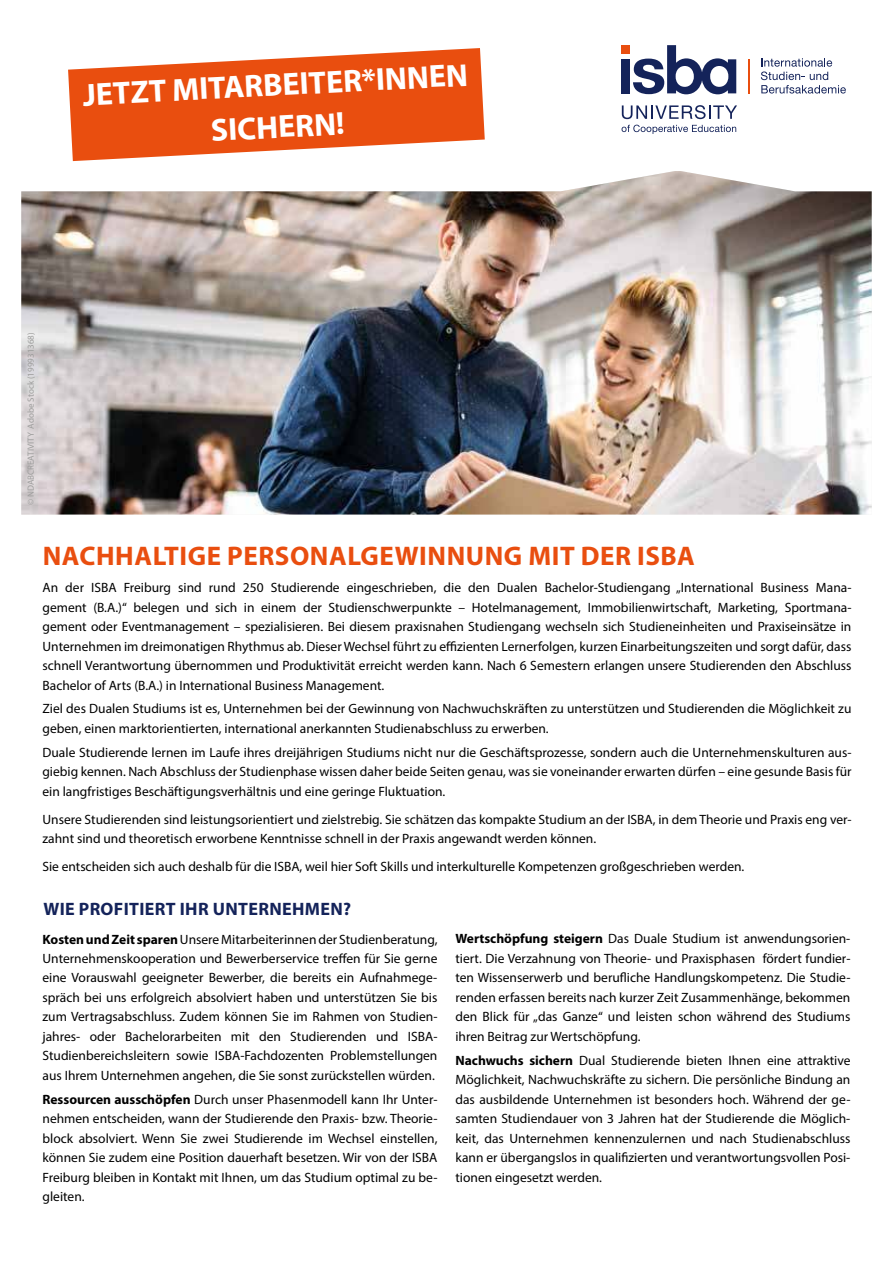
<style>
.page{position:relative;width:893px;height:1263px;background:#fff}
.page>*{position:absolute;margin:0;border:0;box-sizing:border-box;transform-origin:0 0}
.t1{font:700 31.95px/42px "Myriad Pro";color:#fff;text-align:center}
.t2{font:700 27px "Myriad Pro";letter-spacing:.02em;color:#e94e0f}
.t3{font:700 18px "Myriad Pro";letter-spacing:.02em;color:#14235a}
.t4{font:13.5px/19.5px "Myriad Pro";color:#000;text-align:justify}
.t5{font:9px "Myriad Pro";color:#9d9d9c}
.s1{font-weight:700}
</style>
<div class="page">
<img style="left:21px;top:171px;width:851px;height:343px">
<hr style="left:748px;top:59px;width:2px;height:35px;background:#e94e0f">
<div style="left:622px;top:59px;width:8px;height:34px;background:#14235a"></div>
<div style="left:621px;top:45px;width:9px;height:9px;background:#e94e0f"></div>
<svg style="left:633px;top:45px;width:103px;height:49px"></svg>
<svg style="left:761px;top:58px;width:85px;height:36px"></svg>
<svg style="left:622px;top:105px;width:115px;height:14px"></svg>
<svg style="left:622px;top:125px;width:114px;height:9px"></svg>
<svg style="left:68px;top:48px;width:417px;height:113px;fill:#e94e0f"></svg>
<h1 class="t1" style="left:82px;top:74px;width:387px;rotate:-3deg">JETZT MITARBEITER*INNEN<br>SICHERN!</h1>
<p class="t5" style="left:27px;top:505px;width:174px;rotate:-90deg">© NDABCREATIVITY Adobe Stock (199931368)</p>
<h2 class="t2" style="left:43px;top:542px;width:654px">NACHHALTIGE PERSONALGEWINNUNG MIT DER ISBA</h2>
<p class="t4" style="left:43px;top:578px;width:810px">An der ISBA Freiburg sind rund 250 Studierende eingeschrieben, die den Dualen Bachelor-Studiengang „International Business Mana&shy;gement (B.A.)“ belegen und sich in einem der Studienschwerpunkte – Hotelmanagement, Immobilienwirtschaft, Marketing, Sportmana&shy;gement oder Eventmanagement – spezialisieren. Bei diesem praxisnahen Studiengang wechseln sich Studieneinheiten und Praxiseinsätze in Unternehmen im dreimonatigen Rhythmus ab. Dieser Wechsel führt zu effizienten Lernerfolgen, kurzen Einarbeitungszeiten und sorgt dafür, dass schnell Verantwortung übernommen und Produktivität erreicht werden kann. Nach 6 Semestern erlangen unsere Studierenden den Abschluss Bachelor of Arts (B.A.) in International Business Management.</p>
<p class="t4" style="left:43px;top:699px;width:810px">Ziel des Dualen Studiums ist es, Unternehmen bei der Gewinnung von Nachwuchskräften zu unterstützen und Studierenden die Möglichkeit zu geben, einen marktorientierten, international anerkannten Studienabschluss zu erwerben.</p>
<p class="t4" style="left:43px;top:743px;width:811px">Duale Studierende lernen im Laufe ihres dreijährigen Studiums nicht nur die Geschäftsprozesse, sondern auch die Unternehmenskulturen aus&shy;giebig kennen. Nach Abschluss der Studienphase wissen daher beide Seiten genau, was sie voneinander erwarten dürfen – eine gesunde Basis für ein langfristiges Beschäftigungsverhältnis und eine geringe Fluktuation.</p>
<p class="t4" style="left:43px;top:810px;width:810px">Unsere Studierenden sind leistungsorientiert und zielstrebig. Sie schätzen das kompakte Studium an der ISBA, in dem Theorie und Praxis eng ver&shy;zahnt sind und theoretisch erworbene Kenntnisse schnell in der Praxis angewandt werden können.</p>
<p class="t4" style="left:43px;top:857px;width:703px">Sie entscheiden sich auch deshalb für die ISBA, weil hier Soft Skills und interkulturelle Kompetenzen großgeschrieben werden.</p>
<h3 class="t3" style="left:43px;top:900px;width:309px">WIE PROFITIERT IHR UNTERNEHMEN?</h3>
<p class="t4" style="left:43px;top:930px;width:396px"><span class="s1">Kosten und Zeit sparen</span> Unsere Mitarbeiterinnen der Studienberatung, Unternehmenskooperation und Bewerberservice treffen für Sie gerne eine Vorauswahl geeigneter Bewerber, die bereits ein Aufnahmege&shy;spräch bei uns erfolgreich absolviert haben und unterstützen Sie bis zum Vertragsabschluss. Zudem können Sie im Rahmen von Studien&shy;jahres- oder Bachelorarbeiten mit den Studierenden und ISBA-Studienbereichsleitern sowie ISBA-Fachdozenten Problemstellungen aus Ihrem Unternehmen angehen, die Sie sonst zurückstellen würden.</p>
<p class="t4" style="left:43px;top:1090px;width:396px"><span class="s1">Ressourcen ausschöpfen</span> Durch unser Phasenmodell kann Ihr Unter&shy;nehmen entscheiden, wann der Studierende den Praxis- bzw. Theorie&shy;block absolviert. Wenn Sie zwei Studierende im Wechsel einstellen, können Sie zudem eine Position dauerhaft besetzen. Wir von der ISBA Freiburg bleiben in Kontakt mit Ihnen, um das Studium optimal zu be&shy;gleiten.</p>
<p class="t4" style="left:455px;top:930px;width:396px"><span class="s1">Wertschöpfung steigern</span> Das Duale Studium ist anwendungsorien&shy;tiert. Die Verzahnung von Theorie- und Praxisphasen fördert fundier&shy;ten Wissenserwerb und berufliche Handlungskompetenz. Die Studie&shy;renden erfassen bereits nach kurzer Zeit Zusammenhänge, bekommen den Blick für „das Ganze“ und leisten schon während des Studiums ihren Beitrag zur Wertschöpfung.</p>
<p class="t4" style="left:455px;top:1051px;width:396px"><span class="s1">Nachwuchs sichern</span> Dual Studierende bieten Ihnen eine attraktive Möglichkeit, Nachwuchskräfte zu sichern. Die persönliche Bindung an das ausbildende Unternehmen ist besonders hoch. Während der ge&shy;samten Studiendauer von 3 Jahren hat der Studierende die Möglich&shy;keit, das Unternehmen kennenzulernen und nach Studienabschluss kann er übergangslos in qualifizierten und verantwortungsvollen Posi&shy;tionen eingesetzt werden.</p>
</div>
